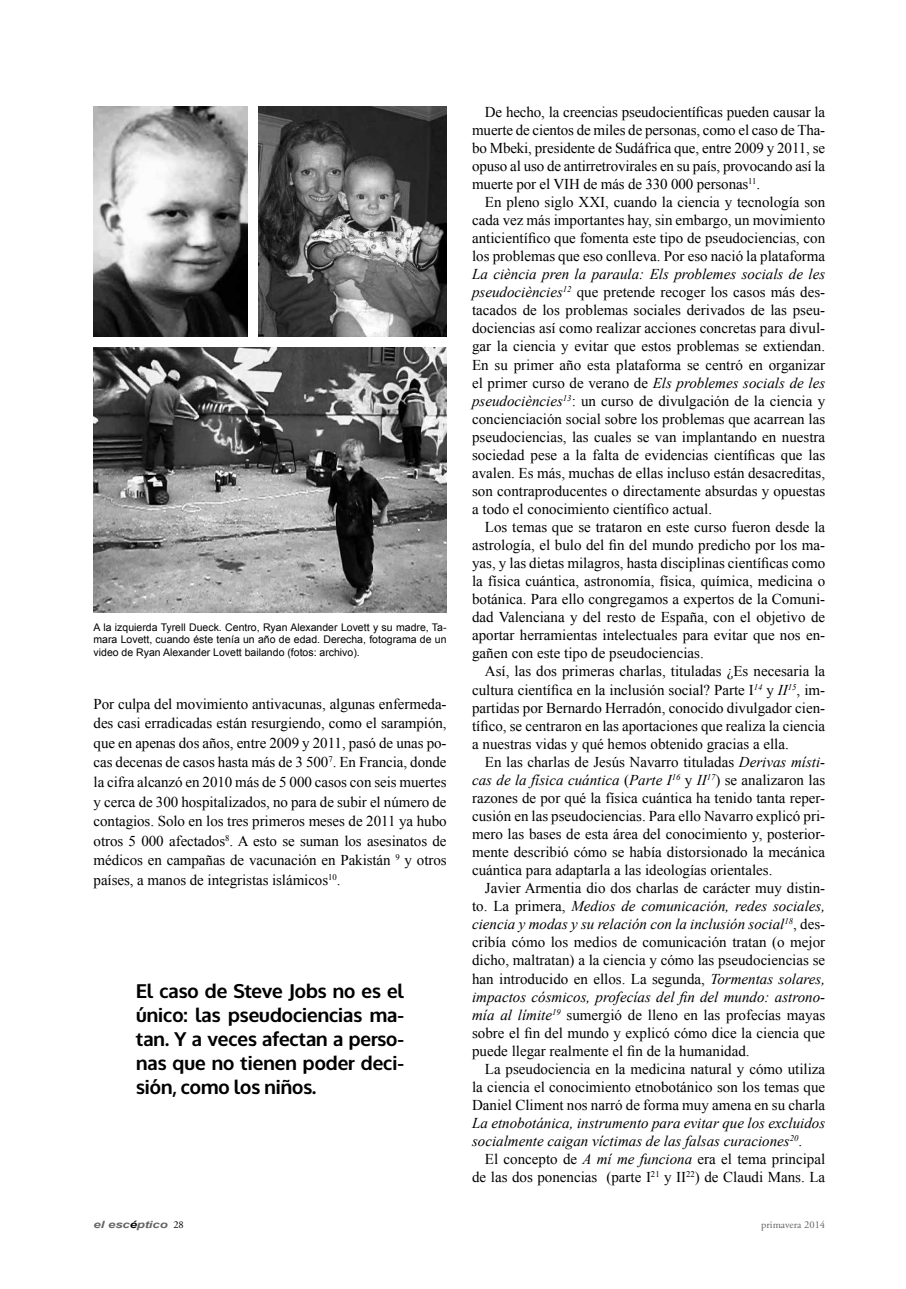
<style>
.page{position:relative;width:906px;height:1289px;background:#fff}
.page>*{position:absolute;margin:0;border:0;box-sizing:border-box;transform-origin:0 0}
.t1{font:700 19.5px/24px "Oxygen";color:#000;text-align:justify}
.t2{font:15px/18px "Times New Roman";color:#000;text-align:justify}
.t3{font:italic 15px/18px "Times New Roman";color:#000}
.t4{font:10.5px/12.6px "Arial";color:#000;text-align:justify}
.t5{font:10.5px "Adobe Garamond Pro";color:#636466}
.t6{font:italic 700 10.05px "Arial";letter-spacing:-.01em;color:#636466;scale:1.32 1}
.s1{font-style:italic}
.s2{font-style:normal}
.s3{color:#000}
.s4{font-family:"Adobe Garamond Pro";font-weight:400;font-style:normal;font-size:10.5px;color:#000}
</style>
<div class="page">
<img style="left:94px;top:347px;width:352px;height:265px">
<img style="left:259px;top:106px;width:187px;height:231px">
<img style="left:94px;top:106px;width:153px;height:231px">
<p class="t4" style="left:94px;top:620px;width:354px">A la izquierda Tyrell Dueck. Centro, Ryan Alexander Lovett y su madre, Ta&shy;mara Lovett, cuando éste tenía un año de edad. Derecha, fotograma de un video de Ryan Alexander Lovett bailando (fotos: archivo).</p>
<p class="t2" style="left:94px;top:693px;width:354px;line-height:19.5px">Por culpa del movimiento antivacunas, algunas enfermeda&shy;des casi erradicadas están resurgiendo, como el sarampión, que en apenas dos años, entre 2009 y 2011, pasó de unas po&shy;cas decenas de casos hasta más de 3 500<sup>7</sup>. En Francia, donde la cifra alcanzó en 2010 más de 5 000 casos con seis muertes y cerca de 300 hospitalizados, no para de subir el número de contagios. Solo en los tres primeros meses de 2011 ya hubo otros 5 000 afectados<sup>8</sup>. A esto se suman los asesinatos de médicos en campañas de vacunación en Pakistán <sup>9</sup> y otros países, a manos de integristas islámicos<sup>10</sup>.</p>
<h1 class="t1" style="left:136px;top:979px;width:269px">El caso de Steve Jobs no es el único: las pseudociencias ma&shy;tan. Y a veces afectan a perso&shy;nas que no tienen poder deci&shy;sión, como los niños.</h1>
<p class="t2" style="left:472px;top:102px;width:354px;text-indent:13px">De hecho, la creencias pseudocientíficas pueden causar la muerte de cientos de miles de personas, como el caso de Tha&shy;bo Mbeki, presidente de Sudáfrica que, entre 2009 y 2011, se opuso al uso de antirretrovirales en su país, provocando así la muerte por el VIH de más de 330 000 personas<sup>11</sup>.</p>
<p class="t2" style="left:472px;top:192px;width:354px;text-indent:13px">En pleno siglo XXI, cuando la ciencia y tecnología son cada vez más importantes hay, sin embargo, un movimiento anticientífico que fomenta este tipo de pseudociencias, con los problemas que eso conlleva. Por eso nació la plataforma</p>
<p class="t2" style="left:472px;top:265px;width:354px"><span class="s1">La ciència pren la paraula: Els problemes socials de les pseudociències</span><sup>12</sup> que pretende recoger los casos más des&shy;tacados de los problemas sociales derivados de las pseu&shy;dociencias así como realizar acciones concretas para divul&shy;gar la ciencia y evitar que estos problemas se extiendan.<br>En su primer año esta plataforma se centró en organizar el primer curso de verano de <span class="s1">Els problemes socials de les pseudociències</span><sup>13</sup>: un curso de divulgación de la ciencia y concienciación social sobre los problemas que acarrean las pseudociencias, las cuales se van implantando en nuestra sociedad pese a la falta de evidencias científicas que las avalen. Es más, muchas de ellas incluso están desacreditas, son contraproducentes o directamente absurdas y opuestas a todo el conocimiento científico actual.</p>
<p class="t2" style="left:472px;top:517px;width:354px;text-indent:13px">Los temas que se trataron en este curso fueron desde la astrología, el bulo del fin del mundo predicho por los ma&shy;yas, y las dietas milagros, hasta disciplinas científicas como la física cuántica, astronomía, física, química, medicina o botánica. Para ello congregamos a expertos de la Comuni&shy;dad Valenciana y del resto de España, con el objetivo de aportar herramientas intelectuales para evitar que nos en&shy;gañen con este tipo de pseudociencias.</p>
<p class="t2" style="left:472px;top:662px;width:354px;text-indent:13px">Así, las dos primeras charlas, tituladas ¿Es necesaria la cultura científica en la inclusión social? Parte I<sup>14</sup> y <span class="s1">II</span><sup>15</sup>, im&shy;partidas por Bernardo Herradón, conocido divulgador cien&shy;tífico, se centraron en las aportaciones que realiza la ciencia a nuestras vidas y qué hemos obtenido gracias a ella.</p>
<p class="t2" style="left:472px;top:752px;width:354px;text-indent:13px">En las charlas de Jesús Navarro tituladas <span class="s1">Derivas místi&shy;cas de la física cuántica</span> (<span class="s1">Parte I</span><sup>16</sup> y <span class="s1">II</span><sup>17</sup>) se analizaron las razones de por qué la física cuántica ha tenido tanta reper&shy;cusión en las pseudociencias. Para ello Navarro explicó pri&shy;mero las bases de esta área del conocimiento y, posterior&shy;mente describió cómo se había distorsionado la mecánica cuántica para adaptarla a las ideologías orientales.</p>
<p class="t2" style="left:472px;top:878px;width:354px;text-indent:13px">Javier Armentia dio dos charlas de carácter muy distin&shy;to. La primera, <span class="s1">Medios de comunicación, redes sociales, ciencia y modas y su relación con la inclusión social</span><sup>18</sup>, des&shy;cribía cómo los medios de comunicación tratan (o mejor dicho, maltratan) a la ciencia y cómo las pseudociencias se han introducido en ellos. La segunda, <span class="s1">Tormentas solares, impactos cósmicos, profecías del fin del mundo: astrono&shy;mía al límite</span><sup>19</sup> sumergió de lleno en las profecías mayas sobre el fin del mundo y explicó cómo dice la ciencia que puede llegar realmente el fin de la humanidad.</p>
<p class="t2" style="left:472px;top:1059px;width:354px;text-indent:13px">La pseudociencia en la medicina natural y cómo utiliza la ciencia el conocimiento etnobotánico son los temas que Daniel Climent nos narró de forma muy amena en su charla</p>
<p class="t3" style="left:472px;top:1113px;width:354px">La etnobotánica, instrumento para evitar que los excluidos socialmente caigan víctimas de las falsas curaciones<sup>20</sup><span class="s2">.</span></p>
<p class="t2" style="left:472px;top:1149px;width:354px;text-align:right">El concepto de <span class="s1">A mí me funciona</span> era el tema principal de las dos ponencias (parte I<sup>21</sup> y II<sup>22</sup>) de Claudi Mans. La</p>
<p class="t6" style="left:94px;top:1217px;width:70px">el esc<span class="s3">é</span>ptico <span class="s4">28</span></p>
<p class="t5" style="left:761px;top:1217px;width:65px">primavera 2014</p>
</div>
